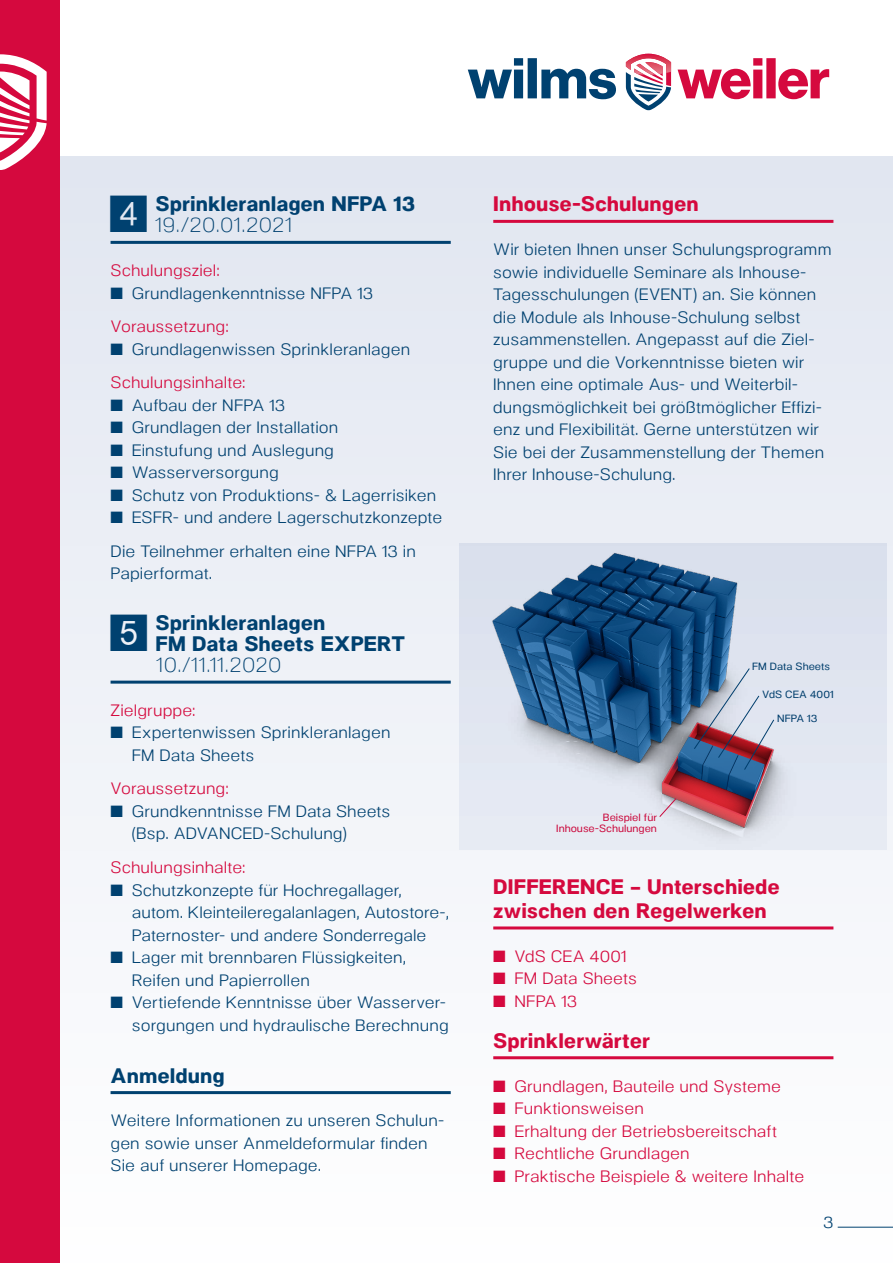
<style>
.page{position:relative;width:893px;height:1263px;background:#fff}
.page>*{position:absolute;margin:0;border:0;box-sizing:border-box;transform-origin:0 0}
.t1{font:49.65px "Square Frame Negative";color:#004170}
.t2{font:800 21px/24px "Neo Gram";color:#d5093e}
.t3{font:800 21px/21px "Neo Gram";letter-spacing:.005em;color:#004170}
.t4{font:300 21px "Neo Gram";letter-spacing:.025em;color:#004170}
.t5{font:16.5px/22.5px "Neo Gram";letter-spacing:.01em;color:#004170}
.t6{font:16.5px "Neo Gram";letter-spacing:.01em;color:#d5093e}
.t7{font:500 10.5px/11.2px "Neo Gram";color:#d5093e;text-align:right}
.t8{font:500 10.5px "Neo Gram";color:#004170}
.s1{color:#d5093e}
</style>
<div class="page">
<div style="left:0;top:156px;width:893px;height:1107px;background:linear-gradient(to bottom,#e1e6f0,#fefeff)"></div>
<svg style="left:626px;top:54px;width:45px;height:56px"></svg>
<svg style="left:678px;top:58px;width:151px;height:41px"></svg>
<svg style="left:468px;top:58px;width:148px;height:41px"></svg>
<div style="left:47px;top:0;width:13px;height:1263px;background:#d5093e"></div>
<div style="left:0;top:0;width:47px;height:1263px;background:#d5093e"></div>
<hr style="left:838px;top:1227px;width:55px;height:1px;background:#004170">
<hr style="left:111px;top:241px;width:340px;height:3px;background:#004170">
<hr style="left:111px;top:681px;width:340px;height:3px;background:#004170">
<hr style="left:111px;top:1091px;width:340px;height:3px;background:#004170">
<hr style="left:493px;top:220px;width:340px;height:3px;background:#d5093e">
<hr style="left:493px;top:926px;width:340px;height:3px;background:#d5093e">
<hr style="left:493px;top:1056px;width:340px;height:3px;background:#d5093e">
<img style="left:459px;top:544px;width:428px;height:305px">
<svg style="left:694px;top:668px;width:80px;height:102px;background:#9595ab"></svg>
<svg style="left:659px;top:798px;width:18px;height:19px"></svg>
<h1 class="t1" style="left:107px;top:186px;width:45px">4</h1>
<p class="t3" style="left:155px;top:192px;width:261px">Sprinkleranlagen NFPA 13</p>
<p class="t4" style="left:155px;top:211px;width:138px">19./20.01.2021</p>
<p class="t6" style="left:111px;top:259px;width:111px">Schulungsziel:</p>
<p class="t5" style="left:111px;top:275px;width:264px;line-height:33.6px">■ Grundlagenkenntnisse NFPA 13<br><span class="s1">Voraussetzung:</span></p>
<p class="t5" style="left:111px;top:331px;width:301px;line-height:33.6px">■ Grundlagenwissen Sprinkleranlagen<br><span class="s1">Schulungsinhalte:</span></p>
<p class="t5" style="left:111px;top:393px;width:176px">■ Aufbau der NFPA 13</p>
<p class="t5" style="left:111px;top:415px;width:229px">■ Grundlagen der Installation</p>
<p class="t5" style="left:111px;top:438px;width:225px">■ Einstufung und Auslegung</p>
<p class="t5" style="left:111px;top:460px;width:170px">■ Wasserversorgung</p>
<p class="t5" style="left:111px;top:483px;width:327px">■ Schutz von Produktions- &amp; Lagerrisiken</p>
<p class="t5" style="left:111px;top:500px;width:333px;line-height:33.6px">■ ESFR- und andere Lagerschutzkonzepte<br>Die Teilnehmer erhalten eine NFPA 13 in</p>
<p class="t5" style="left:111px;top:561px;width:103px">Papierformat.</p>
<h1 class="t1" style="left:107px;top:605px;width:45px">5</h1>
<p class="t3" style="left:156px;top:611px;width:251px">Sprinkleranlagen<br>FM Data Sheets EXPERT</p>
<p class="t4" style="left:156px;top:650px;width:126px">10./11.11.2020</p>
<p class="t6" style="left:111px;top:698px;width:86px">Zielgruppe:</p>
<p class="t5" style="left:132px;top:720px;width:260px;text-indent:-21px">■ Expertenwissen Sprinkleranlagen<br>FM Data Sheets</p>
<p class="t6" style="left:111px;top:777px;width:120px">Voraussetzung:</p>
<p class="t5" style="left:132px;top:799px;width:260px;text-indent:-21px">■ Grundkenntnisse FM Data Sheets (Bsp. ADVANCED-Schulung)</p>
<p class="t6" style="left:111px;top:856px;width:137px">Schulungsinhalte:</p>
<p class="t5" style="left:132px;top:877px;width:319px;text-indent:-21px">■ Schutzkonzepte für Hochregallager, autom. Kleinteileregalanlagen, Autostore-,<br>Paternoster- und andere Sonderregale</p>
<p class="t5" style="left:132px;top:945px;width:276px;text-indent:-21px">■ Lager mit brennbaren Flüssigkeiten,<br>Reifen und Papierrollen</p>
<p class="t5" style="left:111px;top:990px;width:340px;text-align:right">■ Vertiefende Kenntnisse über Wasserver&shy;sorgungen und hydraulische Berechnung</p>
<p class="t3" style="left:111px;top:1063px;width:115px">Anmeldung</p>
<p class="t5" style="left:111px;top:1108px;width:336px">Weitere Informationen zu unseren Schulun&shy;gen sowie unser Anmeldeformular finden<br>Sie auf unserer Homepage.</p>
<p class="t2" style="left:493px;top:191px;width:207px">Inhouse-Schulungen</p>
<p class="t5" style="left:493px;top:237px;width:340px">Wir bieten Ihnen unser Schulungsprogramm sowie individuelle Seminare als Inhouse-Tagesschulungen (EVENT) an. Sie können die Module als Inhouse-Schulung selbst zusammenstellen. Angepasst auf die Ziel&shy;gruppe und die Vorkenntnisse bieten wir Ihnen eine optimale Aus- und Weiterbil&shy;dungsmöglichkeit bei größtmöglicher Effizi&shy;enz und Flexibilität. Gerne unterstützen wir Sie bei der Zusammenstellung der Themen Ihrer Inhouse-Schulung.</p>
<p class="t8" style="left:752px;top:659px;width:79px">FM Data Sheets</p>
<p class="t8" style="left:762px;top:687px;width:73px">VdS CEA 4001</p>
<p class="t7" style="left:556px;top:811px;width:102px">Beispiel für<br>Inhouse-Schulungen</p>
<p class="t8" style="left:777px;top:711px;width:42px">NFPA 13</p>
<p class="t2" style="left:493px;top:873px;width:288px">DIFFERENCE – Unterschiede zwischen den Regelwerken</p>
<p class="t6" style="left:493px;top:944px;width:135px">■ VdS CEA 4001</p>
<p class="t6" style="left:493px;top:967px;width:145px">■ FM Data Sheets</p>
<p class="t6" style="left:493px;top:989px;width:86px">■ NFPA 13</p>
<p class="t2" style="left:493px;top:1027px;width:158px">Sprinklerwärter</p>
<p class="t6" style="left:493px;top:1074px;width:289px">■ Grundlagen, Bauteile und Systeme</p>
<p class="t6" style="left:493px;top:1097px;width:152px">■ Funktionsweisen</p>
<p class="t6" style="left:493px;top:1119px;width:285px">■ Erhaltung der Betriebsbereitschaft</p>
<p class="t6" style="left:493px;top:1142px;width:198px">■ Rechtliche Grundlagen</p>
<p class="t6" style="left:493px;top:1164px;width:312px">■ Praktische Beispiele &amp; weitere Inhalte</p>
<p class="t5" style="left:823px;top:1209px;width:12px">3</p>
</div>
